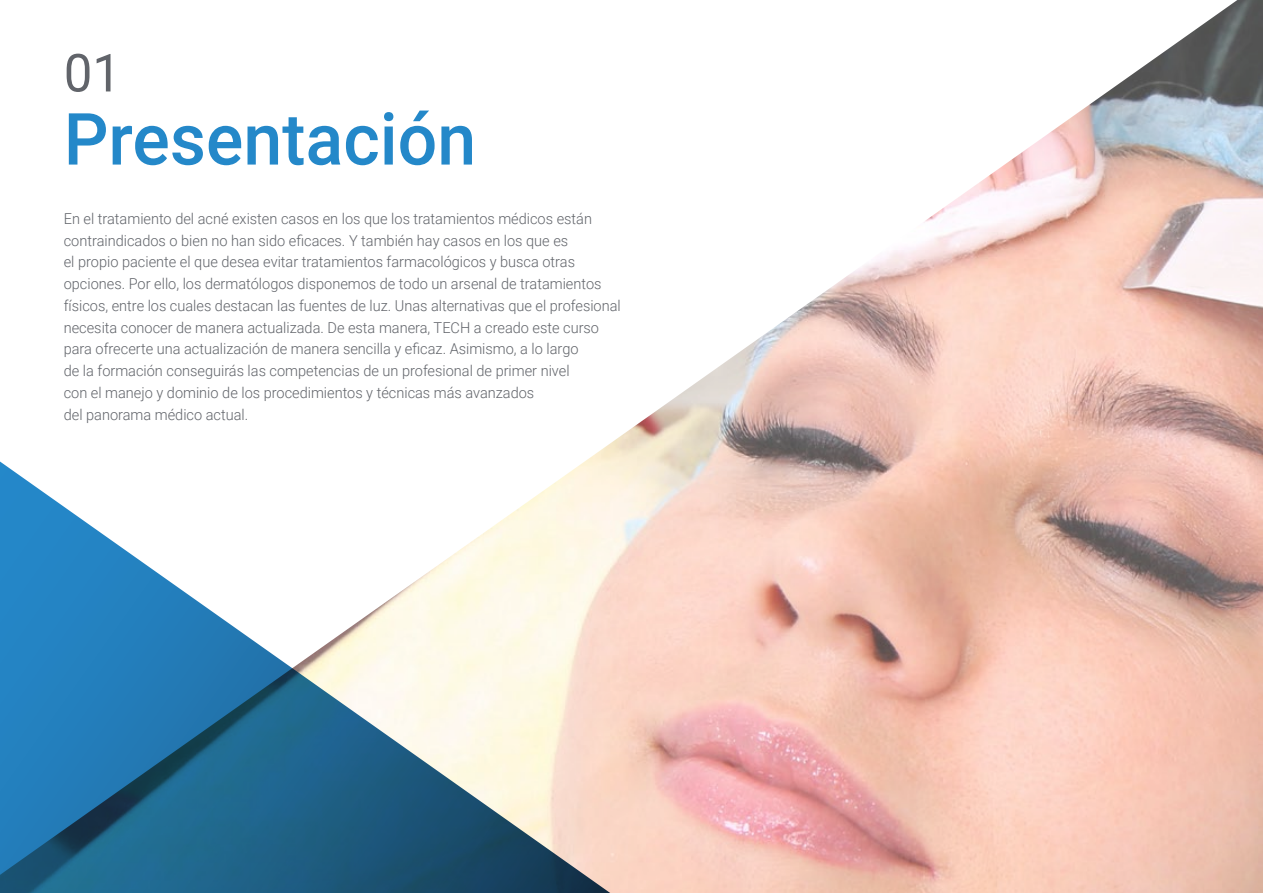
<style>
.page{position:relative;width:1263px;height:893px;background:#fff}
.page>*{position:absolute;margin:0;border:0;box-sizing:border-box;transform-origin:0 0}
.t1{font:500 72px "Roboto";color:#2488c9}
.t2{font:52.5px "Roboto";color:#61646a}
.t3{font:300 15px/21.8px "Roboto";color:#61646a}
</style>
<div class="page">
<img style="left:607px;top:0;width:656px;height:893px">
<svg style="left:0;top:446px;width:640px;height:447px"></svg>
<h2 class="t2" style="left:64px;top:36px;width:59px">01</h2>
<h1 class="t1" style="left:64px;top:89px;width:414px">Presentación</h1>
<p class="t3" style="left:64px;top:207px;width:558px">En el tratamiento del acné existen casos en los que los tratamientos médicos están contraindicados o bien no han sido eficaces. Y también hay casos en los que es<br>el propio paciente el que desea evitar tratamientos farmacológicos y busca otras opciones. Por ello, los dermatólogos disponemos de todo un arsenal de tratamientos físicos, entre los cuales destacan las fuentes de luz. Unas alternativas que el profesional necesita conocer de manera actualizada. De esta manera, TECH a creado este curso para ofrecerte una actualización de manera sencilla y eficaz. Asimismo, a lo largo<br>de la formación conseguirás las competencias de un profesional de primer nivel<br>con el manejo y dominio de los procedimientos y técnicas más avanzados<br>del panorama médico actual.</p>
</div>
